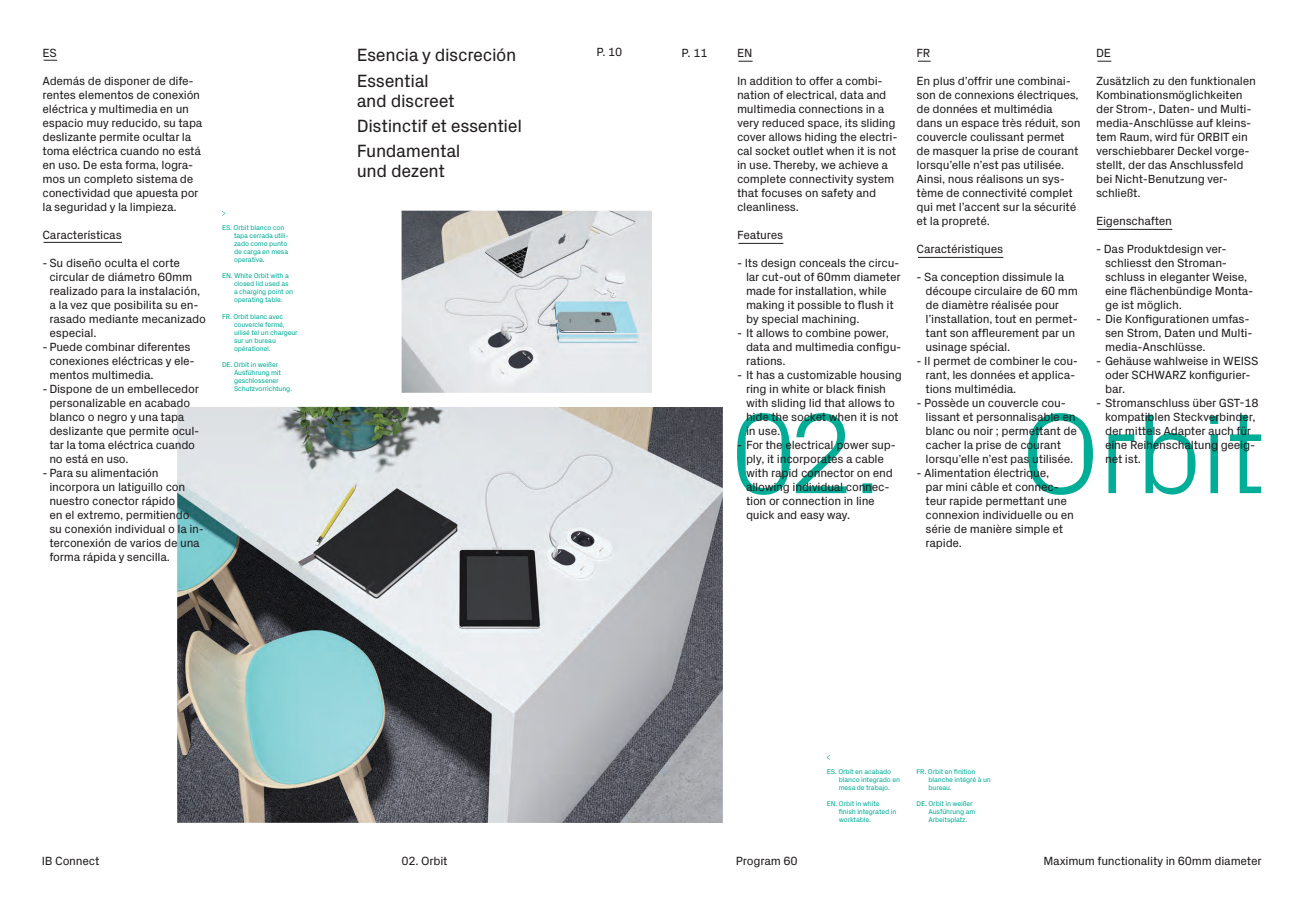
<style>
.page{position:relative;width:1304px;height:908px;background:#fff}
.page>*{position:absolute;margin:0;border:0;box-sizing:border-box;transform-origin:0 0}
.t1{font:18px/25.3px "Px Grotesk";letter-spacing:-.02em;color:#231f20}
.t2{font:12px/14px "Px Grotesk";letter-spacing:-.02em;color:#231f20}
.t3{font:7px/8px "Px Grotesk";letter-spacing:-.02em;color:#00ae98}
</style>
<div class="page">
<img style="left:177px;top:406px;width:546px;height:416px">
<img style="left:402px;top:210px;width:250px;height:182px">
<svg style="left:1028px;top:413px;width:233px;height:81px"></svg>
<svg style="left:737px;top:413px;width:135px;height:81px"></svg>
<svg style="left:44px;top:60px;width:13px;height:1px"></svg>
<hr style="left:44px;top:242px;width:78px;height:1px;background:#231f20">
<svg style="left:738px;top:61px;width:15px;height:1px"></svg>
<hr style="left:738px;top:243px;width:45px;height:1px;background:#231f20">
<svg style="left:918px;top:61px;width:13px;height:1px"></svg>
<hr style="left:918px;top:257px;width:85px;height:1px;background:#231f20">
<svg style="left:1097px;top:61px;width:14px;height:1px"></svg>
<hr style="left:1097px;top:229px;width:75px;height:1px;background:#231f20">
<p class="t2" style="left:43px;top:45px;width:16px">ES</p>
<p class="t2" style="left:43px;top:73px;width:162px">Además de disponer de dife&shy;rentes elementos de conexión eléctrica y multimedia en un espacio muy reducido, su tapa deslizante permite ocultar la toma eléctrica cuando no está en uso. De esta forma, logra&shy;mos un completo sistema de conectividad que apuesta por la seguridad y la limpieza.</p>
<p class="t2" style="left:43px;top:227px;width:81px">Características</p>
<p class="t2" style="left:49px;top:255px;width:158px;text-indent:-7px">- Su diseño oculta el corte circular de diámetro 60mm realizado para la instalación, a la vez que posibilita su en&shy;rasado mediante mecanizado especial.</p>
<p class="t2" style="left:49px;top:339px;width:147px;text-indent:-7px">- Puede combinar diferentes conexiones eléctricas y ele&shy;mentos multimedia.</p>
<p class="t2" style="left:49px;top:381px;width:152px;text-indent:-7px">- Dispone de un embellecedor personalizable en acabado blanco o negro y una tapa deslizante que permite ocul&shy;tar la toma eléctrica cuando no está en uso.</p>
<p class="t2" style="left:49px;top:465px;width:156px;text-indent:-7px">- Para su alimentación incorpora un latiguillo con nuestro conector rápido<br>en el extremo, permitiendo su conexión individual o la in&shy;terconexión de varios de una forma rápida y sencilla.</p>
<p class="t3" style="left:234px;top:223px;width:56px;text-indent:-12px">ES. Orbit blanco con tapa cerrada utili&shy;zado como punto de carga en mesa operativa.</p>
<p class="t3" style="left:234px;top:271px;width:61px;text-indent:-12px">EN. White Orbit with a closed lid used as a charging point on operating table.</p>
<p class="t3" style="left:234px;top:311px;width:65px;text-indent:-12px">FR. Orbit blanc avec couvercle fermé, uilisé tel un chargeur sur un bureau opérationel.</p>
<p class="t3" style="left:234px;top:359px;width:60px;text-indent:-12px">DE. Orbit in weißer<br>Ausführung mit geschlossener<br>Schutzvorrichtung.</p>
<h1 class="t1" style="left:357px;top:41px;width:161px">Esencia y discreción<br>Essential</h1>
<h1 class="t1" style="left:357px;top:86px;width:167px">and discreet<br>Distinctif et essentiel<br>Fundamental</h1>
<h1 class="t1" style="left:357px;top:157px;width:90px">und dezent</h1>
<p class="t2" style="left:596px;top:44px;width:28px">P. 10</p>
<p class="t2" style="left:681px;top:45px;width:28px">P. 11</p>
<p class="t2" style="left:737px;top:45px;width:17px">EN</p>
<p class="t2" style="left:737px;top:73px;width:162px">In addition to offer a combi&shy;nation of electrical, data and multimedia connections in a very reduced space, its sliding cover allows hiding the electri&shy;cal socket outlet when it is not in use. Thereby, we achieve a complete connectivity system that focuses on safety and cleanliness.</p>
<p class="t2" style="left:737px;top:227px;width:48px">Features</p>
<p class="t2" style="left:746px;top:255px;width:156px;text-indent:-9px">- Its design conceals the circu&shy;lar cut-out of 60mm diameter made for installation, while making it possible to flush it by special machining.</p>
<p class="t2" style="left:746px;top:325px;width:157px;text-indent:-9px">- It allows to combine power, data and multimedia configu&shy;rations.</p>
<p class="t2" style="left:746px;top:367px;width:157px;text-indent:-9px">- It has a customizable housing ring in white or black finish with sliding lid that allows to hide the socket when it is not in use.</p>
<p class="t2" style="left:746px;top:437px;width:151px;text-indent:-9px">- For the electrical power sup&shy;ply, it incorporates a cable with rapid connector on end allowing individual connec&shy;tion or connection in line quick and easy way.</p>
<p class="t2" style="left:917px;top:45px;width:15px">FR</p>
<p class="t2" style="left:917px;top:73px;width:166px">En plus d’offrir une combinai&shy;son de connexions électriques, de données et multimédia dans un espace très réduit, son couvercle coulissant permet de masquer la prise de courant lorsqu’elle n’est pas utilisée.<br>Ainsi, nous réalisons un sys&shy;tème de connectivité complet qui met l’accent sur la sécurité et la propreté.</p>
<p class="t2" style="left:917px;top:241px;width:88px">Caractéristiques</p>
<p class="t2" style="left:926px;top:269px;width:154px;text-indent:-9px">- Sa conception dissimule la découpe circulaire de 60 mm de diamètre réalisée pour l’installation, tout en permet&shy;tant son affleurement par un usinage spécial.</p>
<p class="t2" style="left:926px;top:353px;width:154px;text-indent:-9px">- Il permet de combiner le cou&shy;rant, les données et applica&shy;tions multimédia.</p>
<p class="t2" style="left:926px;top:395px;width:153px;text-indent:-9px">- Possède un couvercle cou&shy;lissant et personnalisable en blanc ou noir ; permettant de cacher la prise de courant lorsqu’elle n’est pas utilisée.</p>
<p class="t2" style="left:926px;top:465px;width:150px;text-indent:-9px">- Alimentation électrique,<br>par mini câble et connec&shy;teur rapide permettant une connexion individuelle ou en série de manière simple et rapide.</p>
<p class="t2" style="left:1096px;top:45px;width:16px">DE</p>
<p class="t2" style="left:1096px;top:73px;width:161px">Zusätzlich zu den funktionalen<br>Kombinationsmöglichkeiten der Strom-, Daten- und Multi&shy;media-Anschlüsse auf kleins&shy;tem Raum, wird für ORBIT ein verschiebbarer Deckel vorge&shy;stellt, der das Anschlussfeld bei Nicht-Benutzung ver&shy;schließt.</p>
<p class="t2" style="left:1096px;top:213px;width:77px">Eigenschaften</p>
<p class="t2" style="left:1105px;top:241px;width:150px;text-indent:-9px">- Das Produktdesign ver&shy;schliesst den Stroman&shy;schluss in eleganter Weise, eine flächenbündige Monta&shy;ge ist möglich.</p>
<p class="t2" style="left:1105px;top:311px;width:149px;text-indent:-9px">- Die Konfigurationen umfas&shy;sen Strom, Daten und Multi&shy;media-Anschlüsse.</p>
<p class="t2" style="left:1105px;top:353px;width:155px;text-indent:-9px">- Gehäuse wahlweise in WEISS oder SCHWARZ konfigurier&shy;bar.</p>
<p class="t2" style="left:1105px;top:395px;width:155px;text-indent:-9px">- Stromanschluss über GST-18 kompatiblen Steckverbinder, der mittels Adapter auch für eine Reihenschaltung geeig&shy;net ist.</p>
<p class="t2" style="left:42px;top:852px;width:59px">IB Connect</p>
<p class="t2" style="left:402px;top:852px;width:48px">02. Orbit</p>
<p class="t2" style="left:736px;top:853px;width:63px">Program 60</p>
<p class="t3" style="left:839px;top:767px;width:63px;text-indent:-12px">ES. Orbit en acabado blanco integrado en mesa de trabajo.</p>
<p class="t3" style="left:839px;top:799px;width:59px;text-indent:-12px">EN. Orbit in white finish integrated in worktable.</p>
<p class="t3" style="left:929px;top:767px;width:64px;text-indent:-12px">FR. Orbit en finition blanche intégré à un bureau.</p>
<p class="t3" style="left:929px;top:799px;width:48px;text-indent:-12px">DE. Orbit in weißer<br>Ausführung am<br>Arbeitsplatz.</p>
<p class="t2" style="left:1044px;top:852px;width:220px">Maximum functionality in 60mm diameter</p>
</div>
